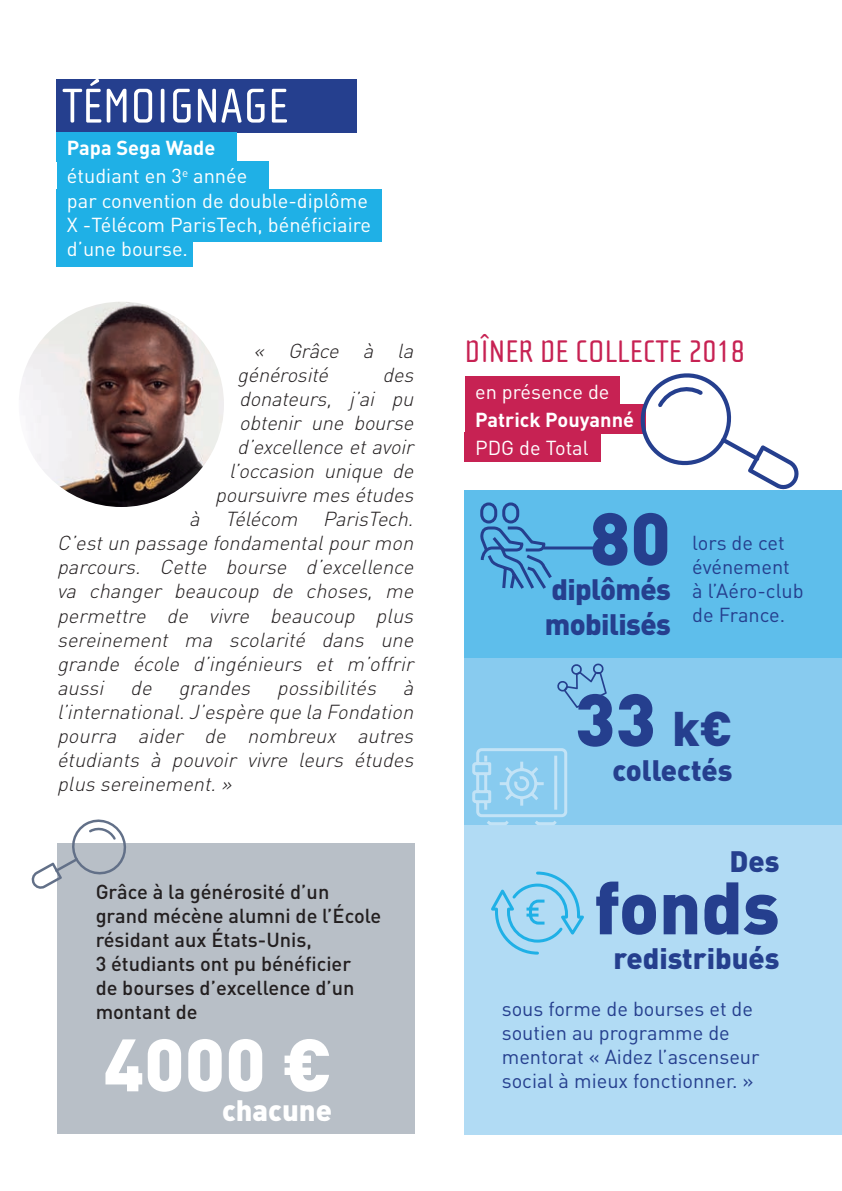
<style>
.page{position:relative;width:842px;height:1191px;background:#fff}
.page>*{position:absolute;margin:0;border:0;box-sizing:border-box;transform-origin:0 0}
.t1{font:900 73px "DINOT";color:#253f8e}
.t2{font:900 73px "DINOT";color:#fff}
.t3{font:50px "Cholla Sans";color:#fff}
.t4{font:32px "Cholla Sans";color:#c72253}
.t5{font:900 29.2px/35px "DINOT";letter-spacing:-.015em;color:#253f8e}
.t6{font:900 29.2px "DINOT";color:#fff}
.t7{font:italic 300 20px/24px "DINOT";color:#231f20}
.t8{font:20px/24px "DINOT";color:#253f8e}
.t9{font:500 20px/24px "DINOT";color:#231f20}
.t10{font:20px/24px "DINOT";color:#fff}
.t11{font:700 20px "DINOT";color:#fff}
.s1{font-size:48px}
</style>
<div class="page">
<div style="left:465px;top:490px;width:377px;height:168px;background:#5ebeeb"></div>
<div style="left:465px;top:658px;width:377px;height:167px;background:#88cbef"></div>
<div style="left:465px;top:825px;width:377px;height:309px;background:#b1dbf4"></div>
<div style="left:465px;top:376px;width:154px;height:30px;background:#c72253"></div>
<div style="left:465px;top:404px;width:180px;height:30px;background:#c72253"></div>
<div style="left:465px;top:432px;width:136px;height:30px;background:#c72253"></div>
<svg style="left:480px;top:502px;width:115px;height:87px"></svg>
<svg style="left:557px;top:663px;width:50px;height:45px"></svg>
<svg style="left:472px;top:748px;width:96px;height:77px"></svg>
<svg style="left:491px;top:871px;width:93px;height:84px"></svg>
<div style="left:57px;top:79px;width:300px;height:54px;background:#253f8e"></div>
<div style="left:57px;top:133px;width:180px;height:29px;background:#1fb0e6"></div>
<div style="left:57px;top:161px;width:212px;height:29px;background:#1fb0e6"></div>
<div style="left:57px;top:189px;width:325px;height:29px;background:#1fb0e6"></div>
<div style="left:57px;top:213px;width:325px;height:29px;background:#1fb0e6"></div>
<div style="left:57px;top:237px;width:136px;height:29px;background:#1fb0e6"></div>
<img style="left:19px;top:302px;width:205px;height:205px;border-radius:103px">
<div style="left:57px;top:843px;width:358px;height:291px;background:#b8bfc7"></div>
<svg style="left:31px;top:819px;width:95px;height:70px"></svg>
<svg style="left:640px;top:373px;width:159px;height:117px"></svg>
<p class="t3" style="left:62px;top:79px;width:228px">TÉMOIGNAGE</p>
<p class="t11" style="left:67px;top:134px;width:150px">Papa Sega Wade</p>
<p class="t10" style="left:67px;top:163px;width:182px">étudiant en 3<sup>e</sup> année</p>
<p class="t10" style="left:67px;top:188px;width:306px">par convention de double-diplôme<br>X -Télécom ParisTech, bénéficiaire d’une bourse.</p>
<p class="t7" style="left:237px;top:338px;width:183px;text-indent:16px">« Grâce à la générosité</p>
<p class="t7" style="left:382px;top:362px;width:38px">des</p>
<p class="t7" style="left:239px;top:386px;width:181px">donateurs, j ’ai pu</p>
<p class="t7" style="left:239px;top:410px;width:181px">obtenir une bourse</p>
<p class="t7" style="left:237px;top:434px;width:183px">d’excellenceetavoir</p>
<p class="t7" style="left:229px;top:458px;width:191px">l’occasion unique de</p>
<p class="t7" style="left:215px;top:482px;width:205px">poursuivremesétudes</p>
<p class="t7" style="left:189px;top:506px;width:231px">à Télécom ParisTech.</p>
<p class="t7" style="left:57px;top:530px;width:363px">C’estun passage fondamentalpourmon</p>
<p class="t7" style="left:57px;top:554px;width:363px">parcours. Cette bourse d’excellence</p>
<p class="t7" style="left:57px;top:578px;width:363px">va changer beaucoup de choses, me</p>
<p class="t7" style="left:57px;top:602px;width:363px">permettre de vivre beaucoup plus</p>
<p class="t7" style="left:57px;top:626px;width:363px">sereinement ma scolarité dans une</p>
<p class="t7" style="left:57px;top:650px;width:363px">grande école d’ingénieurs et m’offrir</p>
<p class="t7" style="left:57px;top:674px;width:363px">aussi de grandes possibilités à</p>
<p class="t7" style="left:57px;top:698px;width:363px">l’international.J’espère que la Fondation</p>
<p class="t7" style="left:57px;top:722px;width:363px">pourra aider de nombreux autres</p>
<p class="t7" style="left:57px;top:746px;width:363px">étudiants à pouvoir vivre leurs études</p>
<p class="t7" style="left:57px;top:770px;width:181px">plussereinement.»</p>
<p class="t9" style="left:96px;top:878px;width:287px">Grâce à la générosité d’un grand mécène alumni de l’École résidant aux États-Unis,<br>3 étudiants ont pu bénéficier<br>de bourses d’excellence d’un montant de</p>
<p class="t2" style="left:104px;top:1015px;width:230px">4000 €</p>
<p class="t6" style="left:222px;top:1091px;width:112px">chacune</p>
<p class="t4" style="left:465px;top:334px;width:281px">DÎNER DE COLLECTE 2018</p>
<p class="t10" style="left:475px;top:379px;width:136px">en présence de</p>
<p class="t11" style="left:475px;top:406px;width:161px">Patrick Pouyanné</p>
<p class="t10" style="left:475px;top:435px;width:115px">PDG de Total</p>
<p class="t1" style="left:590px;top:489px;width:83px">80</p>
<p class="t5" style="left:545px;top:571px;width:127px">diplômés mobilisés</p>
<p class="t8" style="left:692px;top:529px;width:113px">lors de cet événement à l’Aéro-club de France.</p>
<p class="t1" style="left:575px;top:670px;width:159px">33 <span class="s1">k€</span></p>
<p class="t5" style="left:612px;top:752px;width:122px">collectés</p>
<p class="t5" style="left:730px;top:843px;width:52px">Des</p>
<p class="t1" style="left:594px;top:858px;width:187px">fonds</p>
<p class="t5" style="left:614px;top:940px;width:168px">redistribués</p>
<p class="t8" style="left:502px;top:996px;width:259px">sous forme de bourses et de soutien au programme de mentorat « Aidez l’ascenseur social à mieux fonctionner. »</p>
</div>
